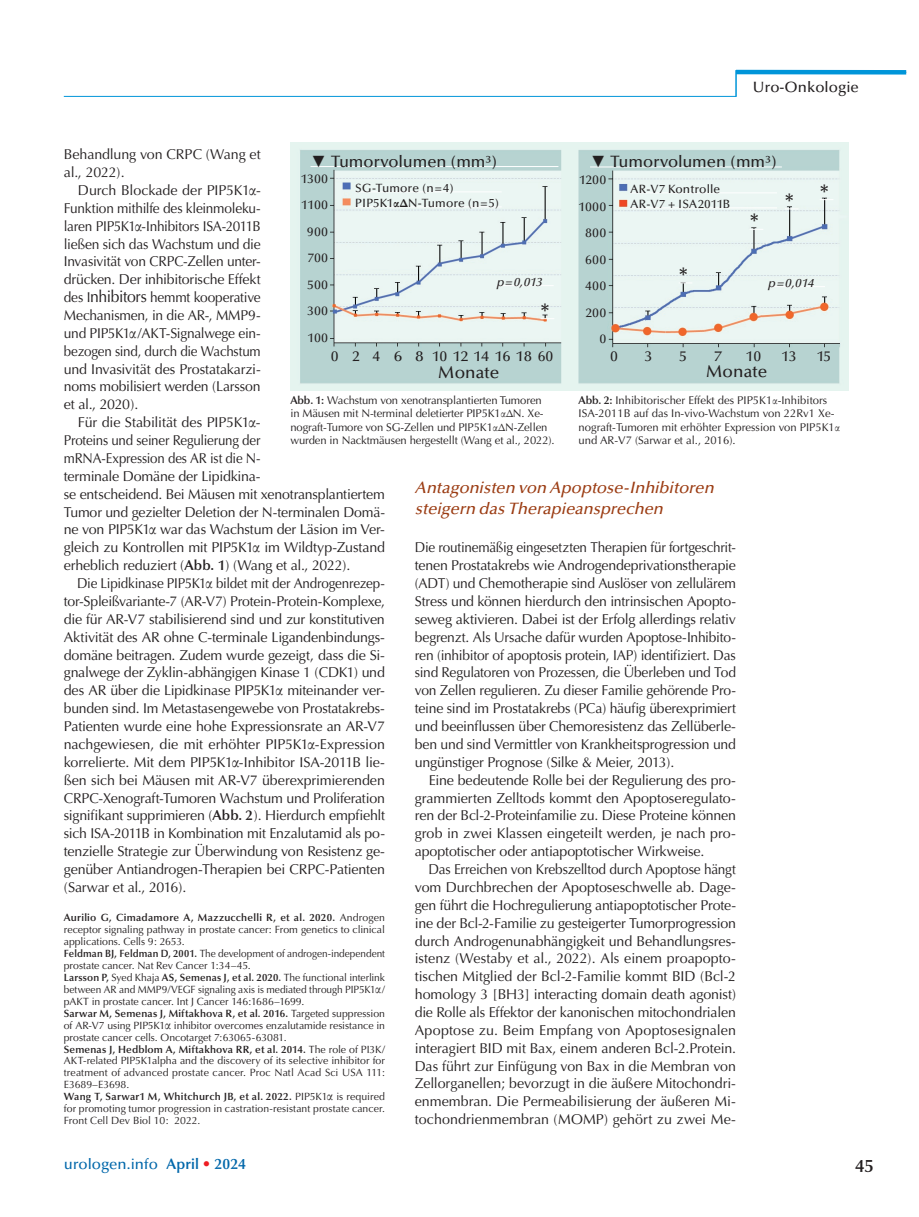
<style>
.page{position:relative;width:919px;height:1217px;background:#fff}
.page>*{position:absolute;margin:0;border:0;box-sizing:border-box;transform-origin:0 0}
.t1{font:600 22.5px "Optima";color:#231f20}
.t2{font:600 18px "Optima";color:#231f20}
.t3{font:500 17.1px "Optima";letter-spacing:.005em;color:#231f20}
.t4{font:italic 500 16.5px/21px "Optima";color:#9b3c13}
.t5{font:500 16.5px "Optima";letter-spacing:-.01em;color:#231f20}
.t6{font:500 15px "Optima";letter-spacing:-.005em;color:#0067aa}
.t7{font:500 15px "Optima";color:#231f20}
.t8{font:500 14.4px "Optima";letter-spacing:.01em;color:#231f20}
.t9{font:500 14.4px "Optima";letter-spacing:.01em;color:#231f20;scale:1.11 1}
.t10{font:14.25px/17.9px "Optima";letter-spacing:-.01em;color:#231f20}
.t11{font:14.25px/17.9px "Optima";letter-spacing:-.01em;color:#231f20;text-align:justify;scale:.94 1}
.t12{font:14.25px/17.9px "Optima";letter-spacing:-.01em;color:#231f20;text-align:justify;scale:.96 1}
.t13{font:14.25px/17.9px "Optima";letter-spacing:-.01em;color:#231f20;text-align:justify;scale:.95 1}
.t14{font:500 12.6px/26.4px "Optima";letter-spacing:.065em;color:#231f20;text-align:center}
.t15{font:500 12px/15px "Optima";letter-spacing:.01em;color:#231f20}
.t16{font:italic 500 12px "Optima";color:#231f20}
.t17{font:11.25px/13.5px "Optima";letter-spacing:-.01em;color:#231f20}
.t18{font:10.5px/11.9px "Optima";color:#231f20}
.s1{font-family:"Garamond";font-size:16.5px}
.s2{font-size:16.5px}
.s3{font-weight:600}
.s4{font-family:"Garamond";font-size:13.5px}
.s5{font-family:"Arial";font-weight:400;font-style:italic}
.s6{font-family:"Garamond";font-weight:700}
.s7{font-family:"Garamond"}
.s8{font-weight:600;color:#ee1d23}
</style>
<div class="page">
<hr style="left:64px;top:96px;width:672px;height:1px;background:#0095d9">
<hr style="left:736px;top:70px;width:170px;height:4px;background:#0095d9">
<svg style="left:735px;top:70px;width:1px;height:26px"></svg>
<img style="left:290px;top:142px;width:558px;height:248px">
<hr style="left:590px;top:167px;width:191px;height:1px;background:#fff">
<hr style="left:310px;top:166px;width:248px;height:1px;background:#fff">
<hr style="left:355px;top:191px;width:146px;height:1px;background:#fff">
<hr style="left:355px;top:206px;width:146px;height:1px;background:#fff">
<hr style="left:496px;top:285px;width:57px;height:1px;background:#fff">
<hr style="left:767px;top:286px;width:58px;height:1px;background:#fff">
<hr style="left:630px;top:192px;width:147px;height:1px;background:#fff">
<hr style="left:630px;top:207px;width:147px;height:1px;background:#fff">
<svg style="left:540px;top:318px;width:14px;height:1px"></svg>
<svg style="left:678px;top:282px;width:14px;height:1px"></svg>
<svg style="left:749px;top:229px;width:14px;height:1px"></svg>
<svg style="left:784px;top:208px;width:14px;height:1px"></svg>
<svg style="left:819px;top:199px;width:14px;height:1px"></svg>
<p class="t7" style="left:752px;top:78px;width:107px">Uro-Onkologie</p>
<p class="t10" style="left:64px;top:145px;width:198px">Behandlung von CRPC (Wang et al., 2022).</p>
<p class="t10" style="left:64px;top:181px;width:198px;text-align:justify;text-indent:14px">Durch Blockade der PIP5K1<span class="s1">α</span>-Funktion mithilfe des kleinmoleku&shy;laren PIP5K1<span class="s1">α</span>-Inhibitors ISA-2011B ließen sich das Wachstum und die Invasivität von CRPC-Zellen unter&shy;drücken. Der inhibitorische Effekt des I<span class="s2">nhibitors</span> hemmt kooperative Mechanismen, in die AR-, MMP9- und PIP5K1<span class="s1">α</span>/AKT-Signalwege ein&shy;bezogen sind, durch die Wachstum und Invasivität des Prostatakarzi&shy;noms mobilisiert werden (Larsson et al., 2020).</p>
<p class="t10" style="left:64px;top:413px;width:323px;text-indent:14px">Für die Stabilität des PIP5K1<span class="s1">α</span>-<br>Proteins und seiner Regulierung der<br>mRNA-Expression des AR ist die N-<br>terminale Domäne der Lipidkina-<br>se entscheidend. Bei Mäusen mit xenotransplantiertem Tumor und gezielter Deletion der N-terminalen Domä&shy;ne von PIP5K1<span class="s1">α</span> war das Wachstum der Läsion im Ver&shy;gleich zu Kontrollen mit PIP5K1<span class="s1">α</span> im Wildtyp-Zustand erheblich reduziert (<span class="s3">Abb. 1</span>) (Wang et al., 2022).</p>
<p class="t11" style="left:64px;top:574px;width:343px;text-indent:13px">Die Lipidkinase PIP5K1<span class="s1">α</span> bildet mit der Androgenrezep&shy;tor-Spleißvariante-7 (AR-V7) Protein-Protein-Komplexe, die für AR-V7 stabilisierend sind und zur konstitutiven Aktivität des AR ohne C-terminale Ligandenbindungs&shy;domäne beitragen. Zudem wurde gezeigt, dass die Si&shy;gnalwege der Zyklin-abhängigen Kinase 1 (CDK1) und des AR über die Lipidkinase PIP5K1<span class="s1">α</span> miteinander ver&shy;bunden sind. Im Metastasengewebe von Prostatakrebs-Patienten wurde eine hohe Expressionsrate an AR-V7 nachgewiesen, die mit erhöhter PIP5K1<span class="s1">α</span>-Expression korrelierte. Mit dem PIP5K1<span class="s1">α</span>-Inhibitor ISA-2011B lie&shy;ßen sich bei Mäusen mit AR-V7 überexprimierenden CRPC-Xenograft-Tumoren Wachstum und Proliferation signifikant supprimieren (<span class="s3">Abb. 2</span>). Hierdurch empfiehlt sich ISA-2011B in Kombination mit Enzalutamid als po&shy;tenzielle Strategie zur Überwindung von Resistenz ge&shy;genüber Antiandrogen-Therapien bei CRPC-Patienten (Sarwar et al., 2016).</p>
<p class="t18" style="left:64px;top:911px;width:323px"><span class="s3">Aurilio G, Cimadamore A, Mazzucchelli R, et al. 2020.</span> Androgen receptor signaling pathway in prostate cancer: From genetics to clinical applications. Cells 9: 2653.<br><span class="s3">Feldman BJ, Feldman D, 2001.</span> The development of androgen-independent prostate cancer. Nat Rev Cancer 1:34–45.<br><span class="s3">Larsson P,</span> Syed Khaja <span class="s3">AS, Semenas J, et al. 2020.</span> The functional interlink between AR and MMP9/VEGF signaling axis is mediated through PIP5K1<span class="s4">α</span>/ pAKT in prostate cancer. Int J Cancer 146:1686–1699.<br><span class="s3">Sarwar M, Semenas J, Miftakhova R, et al. 2016.</span> Targeted suppression of AR-V7 using PIP5K1<span class="s4">α</span> inhibitor overcomes enzalutamide resistance in prostate cancer cells. Oncotarget 7:63065-63081.<br><span class="s3">Semenas J, Hedblom A, Miftakhova RR, et al. 2014.</span> The role of PI3K/ AKT-related PIP5K1alpha and the discovery of its selective inhibitor for treatment of advanced prostate cancer. Proc Natl Acad Sci USA 111:<br>E3689–E3698.<br><span class="s3">Wang T, Sarwar1 M, Whitchurch JB, et al. 2022.</span> PIP5K1<span class="s4">α</span> is required for promoting tumor progression in castration-resistant prostate cancer.<br>Front Cell Dev Biol 10: 2022.</p>
<p class="t5" style="left:310px;top:152px;width:188px"><span class="s5">▼</span> Tumorvolumen (mm³)</p>
<p class="t5" style="left:590px;top:152px;width:188px"><span class="s5">▼</span> Tumorvolumen (mm³)</p>
<p class="t14" style="left:301px;top:166px;width:28px">1300<br>1100<br>900<br>700<br>500<br>300<br>100</p>
<p class="t14" style="left:579px;top:167px;width:29px;text-align:right">1200<br>1000<br>800<br>600<br>400<br>200<br>0</p>
<p class="t15" style="left:355px;top:181px;width:145px">SG-Tumore (n=4)<br>PIP5K1<span class="s6">αΔ</span>N-Tumore (n=5)</p>
<h1 class="t1" style="left:784px;top:183px;width:45px">* *</h1>
<p class="t15" style="left:630px;top:182px;width:101px">AR-V7 Kontrolle<br>AR-V7 + ISA2011B</p>
<h1 class="t1" style="left:749px;top:208px;width:11px">*</h1>
<h1 class="t1" style="left:678px;top:262px;width:11px">*</h1>
<p class="t16" style="left:496px;top:275px;width:50px">p=0,013</p>
<p class="t16" style="left:767px;top:276px;width:50px">p=0,014</p>
<h1 class="t1" style="left:540px;top:298px;width:11px">*</h1>
<p class="t8" style="left:331px;top:348px;width:223px">0 2 4 6 8 10 12 14 16 18 60</p>
<p class="t3" style="left:438px;top:363px;width:63px">Monate</p>
<p class="t8" style="left:610px;top:348px;width:9px">0</p>
<p class="t8" style="left:644px;top:348px;width:9px">3</p>
<p class="t8" style="left:679px;top:348px;width:9px">5</p>
<p class="t9" style="left:714px;top:348px;width:9px">7</p>
<p class="t8" style="left:746px;top:348px;width:16px">10</p>
<p class="t8" style="left:781px;top:348px;width:16px">13</p>
<p class="t8" style="left:817px;top:348px;width:15px">15</p>
<p class="t3" style="left:706px;top:361px;width:63px">Monate</p>
<p class="t17" style="left:290px;top:393px;width:266px"><span class="s3">Abb. 1:</span> Wachstum von xenotransplantierten Tumoren<br>in Mäusen mit N-terminal deletierter PIP5K1<span class="s7">αΔ</span>N. Xe&shy;nograft-Tumore von SG-Zellen und PIP5K1<span class="s7">αΔ</span>N-Zellen wurden in Nacktmäusen hergestellt (Wang et al., 2022).</p>
<p class="t17" style="left:578px;top:393px;width:263px"><span class="s3">Abb. 2:</span> Inhibitorischer Effekt des PIP5K1<span class="s7">α</span>-Inhibitors ISA-2011B auf das In-vivo-Wachstum von 22Rv1 Xe&shy;nograft-Tumoren mit erhöhter Expression von PIP5K1<span class="s7">α </span>und AR-V7 (Sarwar et al., 2016).</p>
<p class="t4" style="left:415px;top:477px;width:304px">Antagonisten von Apoptose-Inhibitoren steigern dasTherapieansprechen</p>
<p class="t13" style="left:415px;top:538px;width:339px">Die routinemäßig eingesetzten Therapien für fortgeschrit&shy;tenen Prostatakrebs wie Androgendeprivationstherapie (ADT) und Chemotherapie sind Auslöser von zellulärem Stress und können hierdurch den intrinsischen Apopto&shy;seweg aktivieren. Dabei ist der Erfolg allerdings relativ begrenzt. Als Ursache dafür wurden Apoptose-Inhibito&shy;ren (inhibitor of apoptosis protein, IAP) identifiziert. Das sind Regulatoren von Prozessen, die Überleben und Tod von Zellen regulieren. Zu dieser Familie gehörende Pro&shy;teine sind im Prostatakrebs (PCa) häufig überexprimiert und beeinflussen über Chemoresistenz das Zellüberle&shy;ben und sind Vermittler von Krankheitsprogression und ungünstiger Prognose (Silke &amp; Meier, 2013).</p>
<p class="t10" style="left:415px;top:771px;width:323px;text-align:justify;text-indent:14px">Eine bedeutende Rolle bei der Regulierung des pro&shy;grammierten Zelltods kommt den Apoptoseregulato&shy;ren der Bcl-2-Proteinfamilie zu. Diese Proteine können grob in zwei Klassen eingeteilt werden, je nach pro&shy;apoptotischer oder antiapoptotischer Wirkweise.</p>
<p class="t12" style="left:415px;top:860px;width:336px;text-indent:14px">Das Erreichen von Krebszelltod durch Apoptose hängt vom Durchbrechen der Apoptoseschwelle ab. Dage&shy;gen führt die Hochregulierung antiapoptotischer Prote&shy;ine der Bcl-2-Familie zu gesteigerter Tumorprogression durch Androgenunabhängigkeit und Behandlungsres&shy;istenz (Westaby et al., 2022). Als einem proapopto&shy;tischen Mitglied der Bcl-2-Familie kommt BID (Bcl-2 homology 3 [BH3] interacting domain death agonist) die Rolle als Effektor der kanonischen mitochondrialen Apoptose zu. Beim Empfang von Apoptosesignalen interagiert BID mit Bax, einem anderen Bcl-2.Protein.<br>Das führt zur Einfügung von Bax in die Membran von Zellorganellen; bevorzugt in die äußere Mitochondri&shy;enmembran. Die Permeabilisierung der äußeren Mi&shy;tochondrienmembran (MOMP) gehört zu zwei Me-</p>
<p class="t6" style="left:64px;top:1155px;width:184px">urologen.info <span class="s3">April</span> <span class="s8">•</span> <span class="s3">2024</span></p>
<p class="t2" style="left:855px;top:1154px;width:20px">45</p>
</div>
